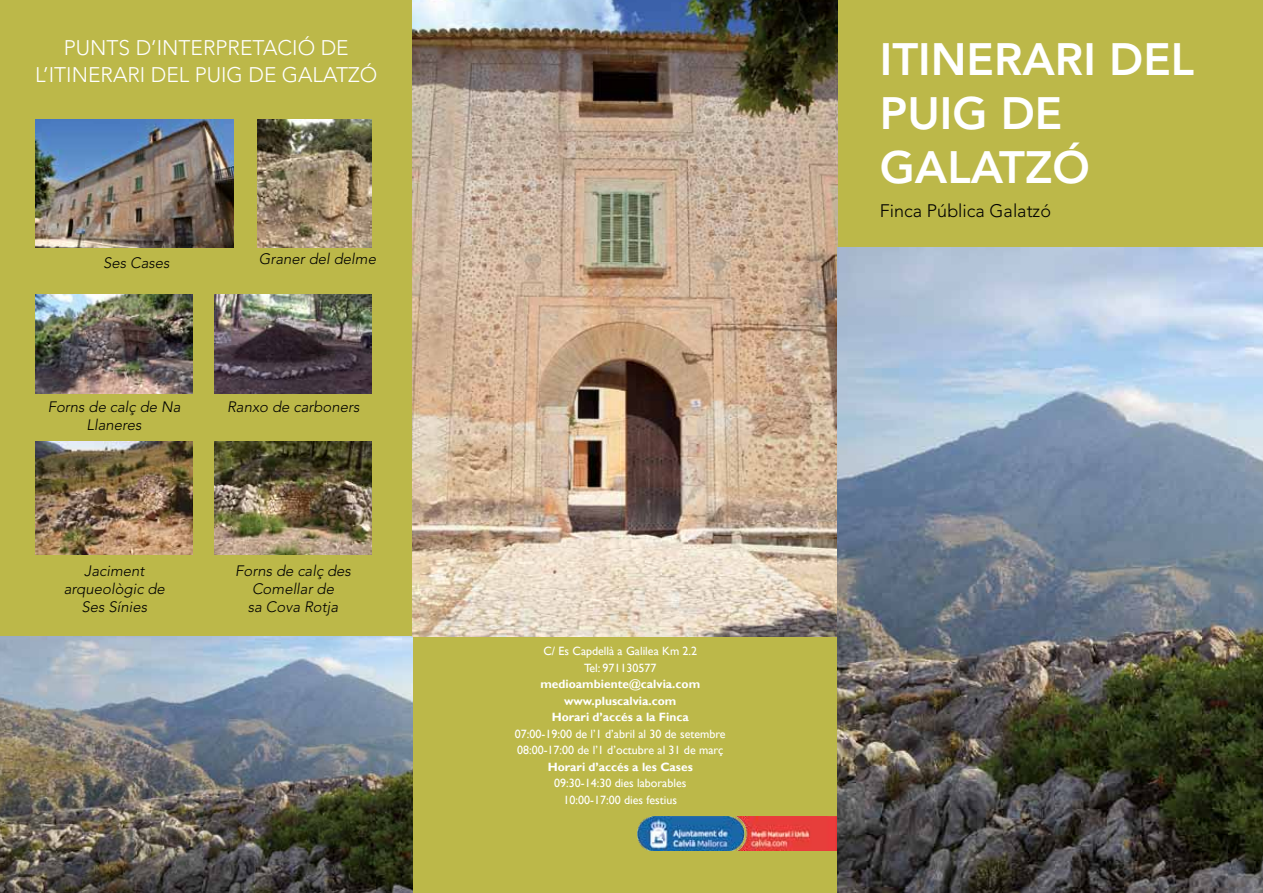
<style>
.page{position:relative;width:1263px;height:893px;background:#bcb849}
.page>*{position:absolute;margin:0;border:0;box-sizing:border-box;transform-origin:0 0}
.t1{font:800 45px/54px "Avenir LT Std";color:#fff}
.t2{font:300 21px/27px "Avenir LT Std";color:#fff;text-align:center}
.t3{font:300 18px "Avenir LT Std";color:#000}
.t4{font:italic 300 15px/18px "Avenir LT Std";color:#000;text-align:center}
.t5{font:12px/16.5px "Gill Sans";color:#fff;text-align:center}
.t6{font:700 12px/16.5px "Gill Sans";color:#fff;text-align:center}
</style>
<div class="page">
<img style="left:637px;top:817px;width:201px;height:33px">
<img style="left:0;top:636px;width:412px;height:257px">
<img style="left:215px;top:294px;width:156px;height:99px">
<img style="left:36px;top:294px;width:157px;height:99px">
<img style="left:35px;top:119px;width:199px;height:128px">
<img style="left:35px;top:441px;width:158px;height:114px">
<img style="left:214px;top:441px;width:157px;height:114px">
<img style="left:258px;top:119px;width:113px;height:128px">
<img style="left:412px;top:0;width:426px;height:636px">
<img style="left:838px;top:247px;width:425px;height:646px">
<h2 class="t2" style="left:35px;top:35px;width:344px">PUNTS D’INTERPRETACIÓ DE<br>L’ITINERARI DEL PUIG DE GALATZÓ</h2>
<h1 class="t1" style="left:880px;top:33px;width:316px">ITINERARI DEL<br>PUIG DE<br>GALATZÓ</h1>
<p class="t4" style="left:103px;top:254px;width:68px">Ses Cases</p>
<p class="t4" style="left:259px;top:250px;width:119px">Graner del delme</p>
<p class="t4" style="left:48px;top:398px;width:134px">Forns de calç de Na<br>Llaneres</p>
<p class="t4" style="left:227px;top:398px;width:134px">Ranxo de carboners</p>
<p class="t4" style="left:64px;top:562px;width:103px">Jaciment arqueològic de<br>Ses Sínies</p>
<p class="t4" style="left:235px;top:562px;width:117px">Forns de calç des<br>Comellar de<br>sa Cova Rotja</p>
<p class="t5" style="left:543px;top:643px;width:155px">C/ Es Capdellà a Galilea Km 2.2<br>Tel: 971130577</p>
<p class="t6" style="left:540px;top:676px;width:161px">medioambiente@calvia.com www.pluscalvia.com<br>Horari d’accés a la Finca</p>
<p class="t5" style="left:515px;top:726px;width:212px;text-align:left">07:00-19:00 de l’1 d’abril al 30 de setembre<br>08:00-17:00 de l’1 d’octubre al 31 de març</p>
<p class="t6" style="left:548px;top:759px;width:147px">Horari d’accés a les Cases</p>
<p class="t5" style="left:554px;top:775px;width:134px">09:30-14:30 dies laborables<br>10:00-17:00 dies festius</p>
<h3 class="t3" style="left:880px;top:200px;width:173px">Finca Pública Galatzó</h3>
</div>
